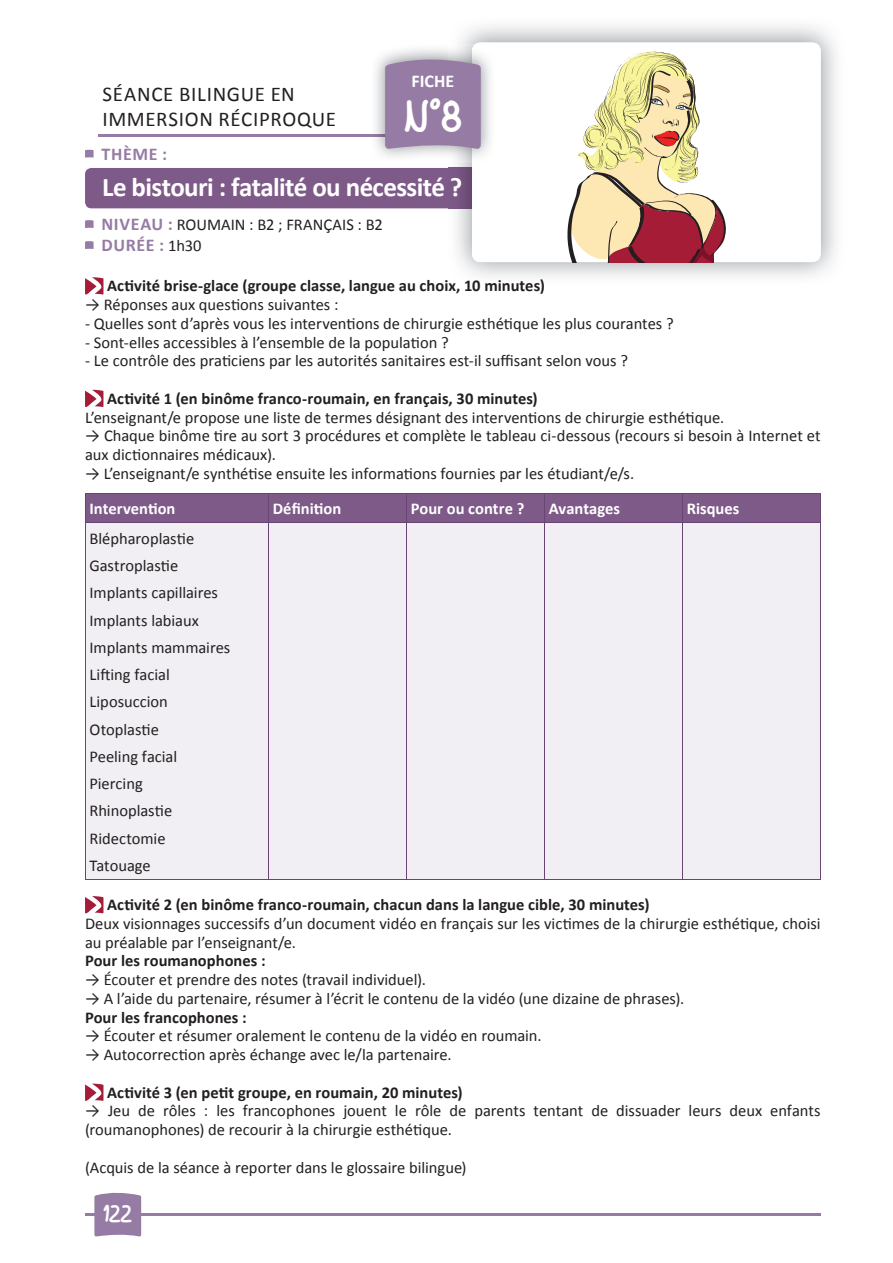
<style>
.page{position:relative;width:893px;height:1263px;background:#fff}
.page>*{position:absolute;margin:0;border:0;box-sizing:border-box;transform-origin:0 0}
.t1{font:45px "Mf Be Yourself";color:#fff}
.t2{font:700 27px "Calibri";letter-spacing:-.025em;color:#fff}
.t3{font:24px "Mf Be Yourself";color:#fff}
.t4{font:21px/25.2px "Calibri";letter-spacing:.03em;color:#231f20}
.t5{font:700 18px "Calibri";letter-spacing:.035em;color:#967ca4}
.t6{font:700 18px "Calibri";color:#fff}
.t7{font:16.5px/27.3px "Calibri";color:#231f20}
.t8{font:700 16.5px "Calibri";color:#231f20}
.t9{font:700 16.5px "Calibri";color:#fff}
.s1{font-weight:700;font-size:18px;color:#967ca4}
.s2{font-weight:400;font-size:16.5px;color:#231f20}
</style>
<div class="page">
<hr style="left:85px;top:1213px;width:736px;height:3px;background:#967ca4">
<svg style="left:94px;top:1192px;width:47px;height:44px;background:#9c84a9"></svg>
<div style="left:85px;top:168px;width:410px;height:40px;background:#7e5a89;border-radius:6px"></div>
<img style="left:448px;top:25px;width:389px;height:252px">
<img style="left:448px;top:168px;width:24px;height:40px">
<div style="left:472px;top:43px;width:349px;height:219px;background:#fff;border-radius:9px"></div>
<svg style="left:567px;top:51px;width:159px;height:211px"></svg>
<hr style="left:98px;top:135px;width:331px;height:2px;background:#967ca4">
<img style="left:371px;top:45px;width:101px;height:116px">
<img style="left:371px;top:135px;width:14px;height:2px">
<svg style="left:385px;top:57px;width:96px;height:92px;background:#9a82a7"></svg>
<svg style="left:85px;top:149px;width:9px;height:9px"></svg>
<svg style="left:85px;top:220px;width:9px;height:8px"></svg>
<svg style="left:85px;top:241px;width:9px;height:8px"></svg>
<svg style="left:85px;top:277px;width:18px;height:18px"></svg>
<svg style="left:85px;top:390px;width:18px;height:17px"></svg>
<div style="left:86px;top:524px;width:734px;height:355px;background:#f2eff4"></div>
<hr style="left:268px;top:523px;width:1px;height:356px;background:#694573">
<hr style="left:406px;top:523px;width:1px;height:356px;background:#694573">
<hr style="left:544px;top:523px;width:1px;height:356px;background:#694573">
<hr style="left:682px;top:523px;width:1px;height:356px;background:#694573">
<hr style="left:85px;top:523px;width:1px;height:356px;background:#694573">
<hr style="left:820px;top:523px;width:1px;height:356px;background:#694573">
<hr style="left:85px;top:879px;width:183px;height:1px;background:#694573">
<hr style="left:268px;top:879px;width:138px;height:1px;background:#694573">
<hr style="left:406px;top:879px;width:138px;height:1px;background:#694573">
<hr style="left:544px;top:879px;width:138px;height:1px;background:#694573">
<hr style="left:682px;top:879px;width:139px;height:1px;background:#694573">
<hr style="left:85px;top:493px;width:183px;height:1px;background:#694573">
<hr style="left:268px;top:493px;width:138px;height:1px;background:#694573">
<hr style="left:406px;top:493px;width:138px;height:1px;background:#694573">
<hr style="left:544px;top:493px;width:138px;height:1px;background:#694573">
<hr style="left:682px;top:493px;width:139px;height:1px;background:#694573">
<div style="left:85px;top:494px;width:736px;height:29px;background:#7e5a89"></div>
<hr style="left:85px;top:523px;width:183px;height:1px;background:#694573">
<hr style="left:268px;top:523px;width:138px;height:1px;background:#694573">
<hr style="left:406px;top:523px;width:138px;height:1px;background:#694573">
<hr style="left:544px;top:523px;width:138px;height:1px;background:#694573">
<hr style="left:682px;top:523px;width:139px;height:1px;background:#694573">
<svg style="left:85px;top:896px;width:18px;height:17px"></svg>
<svg style="left:85px;top:1083px;width:18px;height:18px"></svg>
<p class="t6" style="left:412px;top:68px;width:44px">FICHE</p>
<h1 class="t1" style="left:404px;top:86px;width:59px">N˚8</h1>
<p class="t4" style="left:102px;top:81px;width:235px">SÉANCE BILINGUE EN<br>IMMERSION RÉCIPROQUE</p>
<p class="t5" style="left:101px;top:141px;width:67px">THÈME :</p>
<h2 class="t2" style="left:102px;top:168px;width:362px">Le bistouri : fatalité ou nécessité ?</h2>
<p class="t7" style="left:101px;top:211px;width:283px"><span class="s1">NIVEAU :</span> ROUMAIN : B2 ; FRANÇAIS : B2</p>
<p class="t5" style="left:101px;top:232px;width:102px">DURÉE : <span class="s2">1h30</span></p>
<p class="t8" style="left:107px;top:274px;width:439px">Activité brise-glace (groupe classe, langue au choix, 10 minutes)</p>
<p class="t7" style="left:85px;top:290px;width:255px">→ Réponses aux questions suivantes :</p>
<p class="t7" style="left:85px;top:309px;width:590px">- Quelles sont d’après vous les interventions de chirurgie esthétique les plus courantes ?</p>
<p class="t7" style="left:85px;top:328px;width:365px">- Sont-elles accessibles à l’ensemble de la population ?</p>
<p class="t7" style="left:85px;top:347px;width:544px">- Le contrôle des praticiens par les autorités sanitaires est-il suffisant selon vous ?</p>
<p class="t8" style="left:107px;top:387px;width:432px">Activité 1 (en binôme franco-roumain, en français, 30 minutes)</p>
<p class="t7" style="left:85px;top:403px;width:641px">L’enseignant/e propose une liste de termes désignant des interventions de chirurgie esthétique.</p>
<p class="t7" style="left:85px;top:426px;width:737px;line-height:18.8px">→ Chaque binôme tire au sort 3 procédures et complète le tableau ci-dessous (recours si besoin à Internet et aux dictionnaires médicaux).</p>
<p class="t7" style="left:85px;top:459px;width:551px">→ L’enseignant/e synthétise ensuite les informations fournies par les étudiant/e/s.</p>
<p class="t9" style="left:90px;top:497px;width:87px">Intervention</p>
<p class="t9" style="left:273px;top:497px;width:70px">Définition</p>
<p class="t9" style="left:411px;top:497px;width:115px">Pour ou contre ?</p>
<p class="t9" style="left:549px;top:497px;width:73px">Avantages</p>
<p class="t9" style="left:687px;top:497px;width:54px">Risques</p>
<p class="t7" style="left:89px;top:524px;width:142px">Blépharoplastie<br>Gastroplastie<br>Implants capillaires<br>Implants labiaux<br>Implants mammaires<br>Lifting facial<br>Liposuccion<br>Otoplastie<br>Peeling facial<br>Piercing<br>Rhinoplastie<br>Ridectomie<br>Tatouage</p>
<p class="t8" style="left:107px;top:893px;width:544px">Activité 2 (en binôme franco-roumain, chacun dans la langue cible, 30 minutes)</p>
<p class="t7" style="left:85px;top:913px;width:737px;line-height:18.8px">Deux visionnages successifs d’un document vidéo en français sur les victimes de la chirurgie esthétique, choisi au préalable par l’enseignant/e.</p>
<p class="t8" style="left:85px;top:949px;width:182px">Pour les roumanophones :</p>
<p class="t7" style="left:85px;top:965px;width:343px">→ Écouter et prendre des notes (travail individuel).</p>
<p class="t7" style="left:85px;top:984px;width:601px">→ A l’aide du partenaire, résumer à l’écrit le contenu de la vidéo (une dizaine de phrases).</p>
<p class="t8" style="left:85px;top:1005px;width:163px">Pour les francophones :</p>
<p class="t7" style="left:85px;top:1022px;width:458px">→ Écouter et résumer oralement le contenu de la vidéo en roumain.</p>
<p class="t7" style="left:85px;top:1040px;width:368px">→ Autocorrection après échange avec le/la partenaire.</p>
<p class="t8" style="left:107px;top:1080px;width:357px">Activité 3 (en petit groupe, en roumain, 20 minutes)</p>
<p class="t7" style="left:85px;top:1101px;width:737px;line-height:18.8px">→ Jeu de rôles : les francophones jouent le rôle de parents tentant de dissuader leurs deux enfants (roumanophones) de recourir à la chirurgie esthétique.</p>
<p class="t7" style="left:85px;top:1153px;width:383px">(Acquis de la séance à reporter dans le glossaire bilingue)</p>
<h3 class="t3" style="left:104px;top:1198px;width:30px">122</h3>
</div>
